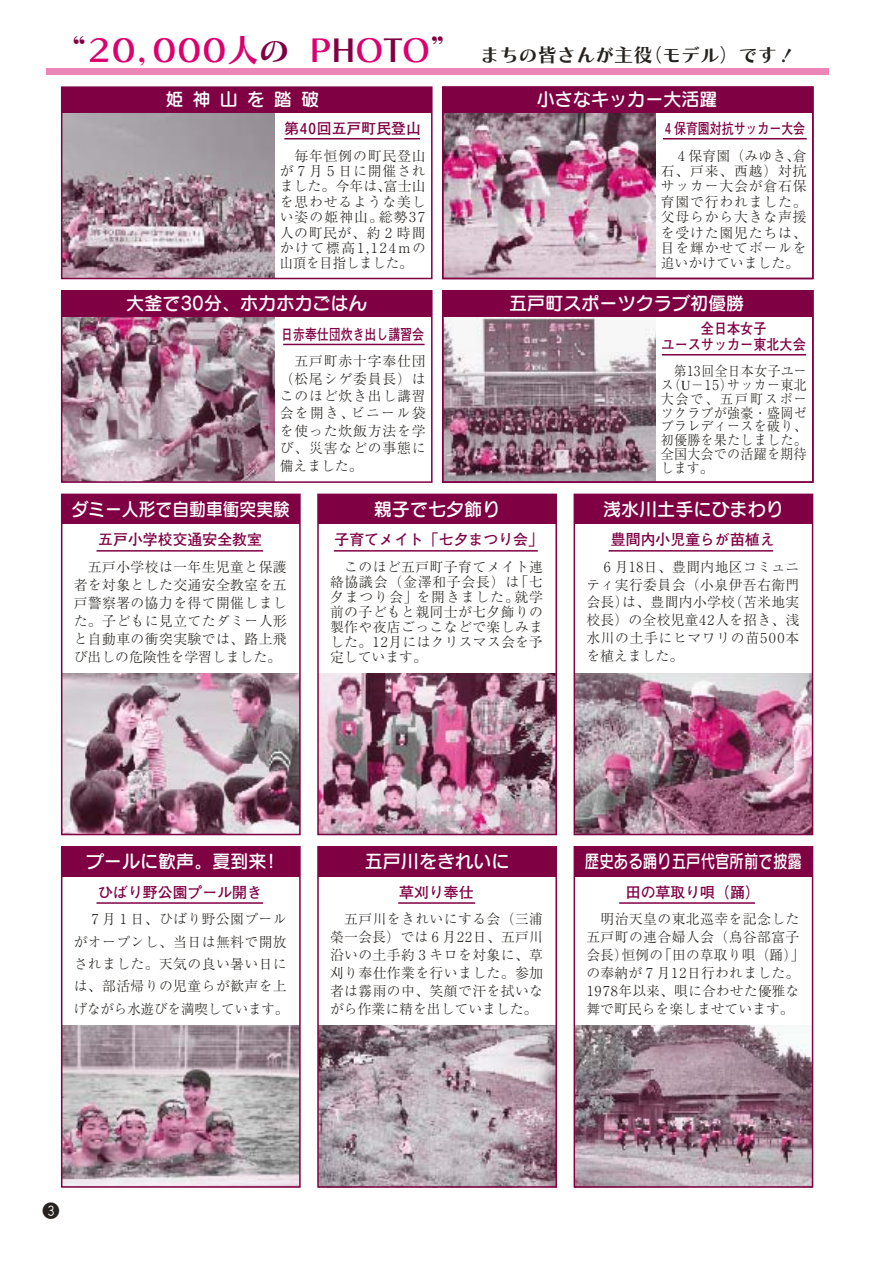
<style>
.page{position:relative;width:893px;height:1263px;background:#fff}
.page>*{position:absolute;margin:0;border:0;box-sizing:border-box;transform-origin:0 0}
.t1{font:31.95px "Chiaro CID B";letter-spacing:-.22em;color:#dc006f}
.t2{font:19.2px "Chiaro CID B";color:#25221f}
.t3{font:18px "Seurat CID DB";color:#fff}
.t4{font:18px "Seurat CID DB";color:#fff;scale:.8 1}
.t5{font:18px "Seurat CID DB";color:#fff;scale:.93 1}
.t6{font:16.95px "Gthin Hround";color:#25221f}
.t7{font:700 14.85px "Futo Go B101";color:#800044}
.t8{font:700 14.85px "Futo Go B101";color:#800044;scale:.8 1}
.t9{font:700 14.85px/15.9px "Futo Go B101";color:#800044;text-align:center;scale:.88 1}
.t10{font:300 13.8px/15.5px "Ryumin";letter-spacing:.03em;color:#25221f}
.t11{font:300 13.8px/17.4px "Ryumin";letter-spacing:.06em;color:#25221f;text-align:right}
.t12{font:300 13.8px/13.8px "Ryumin";letter-spacing:.03em;color:#25221f;scale:.94 1}
.t13{font:300 13.8px/15.5px "Ryumin";color:#25221f}
.t14{font:300 13.8px/13.8px "Ryumin";letter-spacing:.03em;color:#25221f;text-align:right;scale:.92 1}
.t15{font:300 13.8px/17.9px "Ryumin";letter-spacing:.005em;color:#25221f}
.t16{font:300 13.8px/15px "Ryumin";letter-spacing:.055em;color:#25221f}
.t17{font:300 13.8px "Ryumin";letter-spacing:.065em;color:#25221f}
.t18{font:300 13.8px "Ryumin";letter-spacing:.05em;color:#25221f}
.s1{color:#800044}
.s2{font-family:"Ryumin Num";font-weight:400}
</style>
<div class="page">
<div style="left:46px;top:68px;width:782px;height:7px;background:#ec86b6"></div>
<img style="left:64px;top:673px;width:234px;height:159px">
<img style="left:64px;top:113px;width:210px;height:163px">
<div style="left:61px;top:494px;width:240px;height:341px;border:2px solid #800044"></div>
<div style="left:62px;top:494px;width:238px;height:30px;background:#800044"></div>
<img style="left:320px;top:673px;width:234px;height:159px">
<div style="left:317px;top:494px;width:240px;height:341px;border:2px solid #800044"></div>
<div style="left:318px;top:494px;width:238px;height:30px;background:#800044"></div>
<img style="left:576px;top:673px;width:234px;height:159px">
<div style="left:573px;top:494px;width:240px;height:341px;border:2px solid #800044"></div>
<div style="left:574px;top:494px;width:238px;height:30px;background:#800044"></div>
<img style="left:64px;top:1026px;width:234px;height:159px">
<div style="left:61px;top:846px;width:240px;height:342px;border:2px solid #800044"></div>
<div style="left:62px;top:847px;width:238px;height:30px;background:#800044"></div>
<img style="left:320px;top:1026px;width:234px;height:159px">
<div style="left:317px;top:846px;width:240px;height:342px;border:2px solid #800044"></div>
<div style="left:318px;top:847px;width:238px;height:30px;background:#800044"></div>
<img style="left:576px;top:1026px;width:234px;height:159px">
<div style="left:573px;top:846px;width:240px;height:342px;border:2px solid #800044"></div>
<div style="left:574px;top:847px;width:238px;height:30px;background:#800044"></div>
<img style="left:445px;top:113px;width:210px;height:163px">
<img style="left:64px;top:316px;width:210px;height:164px">
<img style="left:445px;top:316px;width:210px;height:164px">
<hr style="left:284px;top:138px;width:136px;height:2px;background:#800044">
<hr style="left:283px;top:344px;width:141px;height:1px;background:#800044">
<hr style="left:661px;top:354px;width:145px;height:2px;background:#800044">
<hr style="left:663px;top:138px;width:143px;height:2px;background:#800044">
<hr style="left:96px;top:550px;width:167px;height:2px;background:#800044">
<hr style="left:334px;top:550px;width:204px;height:2px;background:#800044">
<hr style="left:608px;top:550px;width:165px;height:2px;background:#800044">
<hr style="left:96px;top:902px;width:167px;height:2px;background:#800044">
<hr style="left:398px;top:902px;width:77px;height:2px;background:#800044">
<hr style="left:619px;top:902px;width:136px;height:2px;background:#800044">
<div style="left:62px;top:87px;width:370px;height:26px;background:#800044"></div>
<div style="left:61px;top:86px;width:371px;height:193px;border:2px solid #800044"></div>
<div style="left:443px;top:87px;width:369px;height:26px;background:#800044"></div>
<div style="left:442px;top:86px;width:371px;height:193px;border:2px solid #800044"></div>
<div style="left:443px;top:291px;width:369px;height:25px;background:#800044"></div>
<div style="left:442px;top:290px;width:371px;height:193px;border:2px solid #800044"></div>
<div style="left:62px;top:291px;width:370px;height:25px;background:#800044"></div>
<div style="left:61px;top:290px;width:371px;height:193px;border:2px solid #800044"></div>
<h1 class="t1" style="left:54px;top:31px;width:379px"><span class="s1">“</span>２０，０００人<span class="s1">の</span>Ｐ<span class="s1">Ｈ</span>Ｏ<span class="s1">Ｔ</span>Ｏ</h1>
<h3 class="t3" style="left:165px;top:88px;width:128px">姫神山を踏</h3>
<h3 class="t3" style="left:301px;top:88px;width:20px">破</h3>
<p class="t7" style="left:284px;top:120px;width:16px">第</p>
<p class="t11" style="left:280px;top:149px;width:147px;line-height:15.5px">　毎年恒例の町民登山が７月５日に開催され富士山</p>
<p class="t7" style="left:317px;top:120px;width:106px">回五戸町民登山</p>
<p class="t7" style="left:296px;top:120px;width:25px">４０</p>
<p class="t10" style="left:280px;top:180px;width:113px">ました。今年は、</p>
<p class="t11" style="left:280px;top:194px;width:147px">を思わせるような美し</p>
<p class="t10" style="left:379px;top:211px;width:51px">総勢３７</p>
<p class="t10" style="left:280px;top:211px;width:105px">い姿の姫神山。</p>
<p class="t18" style="left:280px;top:225px;width:147px">人の町民が、約２時間</p>
<p class="t10" style="left:397px;top:241px;width:30px">ｍの</p>
<p class="t13" style="left:280px;top:241px;width:134px">かけて標高１,１２４山頂を目指しました。</p>
<h3 class="t3" style="left:126px;top:291px;width:242px">大釜で30分、ホカホカごはん</h3>
<p class="t8" style="left:281px;top:325px;width:180px">日赤奉仕団炊き出し講習会</p>
<p class="t11" style="left:280px;top:354px;width:147px">　五戸町赤十字奉仕団（松尾シゲ委員長）はこのほど炊き出し講習ビニール袋</p>
<p class="t11" style="left:280px;top:406px;width:147px;text-align:left">会を開き、<br>を使った炊飯方法を学び、災害などの事態に備えました。</p>
<h2 class="t2" style="left:643px;top:43px;width:155px">（モデル）です!</h2>
<h2 class="t2" style="left:480px;top:43px;width:174px">まちの皆さんが主役</h2>
<h3 class="t3" style="left:537px;top:88px;width:182px">小さなキッカー大活躍</h3>
<p class="t8" style="left:662px;top:120px;width:180px">４保育園対抗サッカー大会</p>
<p class="t10" style="left:660px;top:149px;width:147px;text-align:justify">　４保育園（みゆき倉、石、戸来、西越）対抗サッカー大会が倉石保育園で行われました。父母らから大きな声援を受けた園児たちは、目を輝かせてボールを追いかけていました。</p>
<h3 class="t3" style="left:509px;top:291px;width:236px">五戸町スポーツクラブ初優勝</h3>
<p class="t9" style="left:661px;top:320px;width:165px">全日本女子<br>ユースサッカー東北大会</p>
<p class="t14" style="left:660px;top:365px;width:160px">第<span class="s2">13</span>回全日本女子ユー（ス U－１５サッカー東北</p>
<p class="t12" style="left:660px;top:379px;width:157px;text-indent:59px">）<br>大会で、五戸町スポーツクラブが強豪・盛岡ゼブラレディースを破り、初優勝を果たしました。全国大会での活躍を期待します。</p>
<h3 class="t5" style="left:71px;top:497px;width:236px">ダミー人形で自動車衝突実験</h3>
<p class="t7" style="left:98px;top:531px;width:165px">五戸小学校交通安全教室</p>
<p class="t10" style="left:74px;top:559px;width:214px;line-height:18px;text-align:justify">　五戸小学校は一年生児童と保護者を対象とした交通安全教室を五戸警察署の協力を得て開催しました。子どもに見立てたダミー人形と自動車の衝突実験では、路上飛び出しの危険性を学習しました。</p>
<h3 class="t3" style="left:374px;top:497px;width:128px">親子で七夕飾り</h3>
<p class="t7" style="left:334px;top:531px;width:210px">子育てメイト「七夕まつり会「</p>
<p class="t10" style="left:330px;top:560px;width:214px;line-height:15px;text-align:right">　このほど五戸町子育てメイト連「七</p>
<p class="t16" style="left:514px;top:575px;width:30px;text-indent:-184px">絡協議会（金澤和子会長）は<br>就学</p>
<p class="t17" style="left:330px;top:589px;width:190px">夕まつり会」を開きました。</p>
<p class="t10" style="left:330px;top:605px;width:214px">前の子どもと親同士が七夕飾りの</p>
<p class="t10" style="left:330px;top:620px;width:214px">製作や夜店ごっこなどで楽しみま</p>
<p class="t10" style="left:388px;top:635px;width:156px">月にはクリスマス会を予</p>
<p class="t13" style="left:330px;top:635px;width:98px;line-height:15px">した。<br>定しています。</p>
<p class="t10" style="left:369px;top:635px;width:24px">１２</p>
<h3 class="t3" style="left:603px;top:497px;width:182px">浅水川土手にひまわり</h3>
<p class="t7" style="left:611px;top:531px;width:165px">豊間内小児童らが苗植え</p>
<p class="t10" style="left:586px;top:559px;width:214px;line-height:17.7px;text-align:right">　６月<span class="s2">18</span>日、豊間内地区コミュニティ実行委員会（小泉伊吾右衛門（苫米地実</p>
<p class="t10" style="left:715px;top:595px;width:86px;line-height:17.7px;text-indent:-129px">会長は）、豊間内小学校<br>人を招き、浅</p>
<p class="t10" style="left:586px;top:613px;width:114px">校長）の全校児童</p>
<p class="t10" style="left:696px;top:613px;width:23px">４２</p>
<p class="t10" style="left:586px;top:630px;width:174px;line-height:17.7px">水川の土手にヒマワリの苗を植えました。</p>
<p class="t10" style="left:785px;top:631px;width:15px">本</p>
<p class="t10" style="left:756px;top:631px;width:33px">５００</p>
<h3 class="t3" style="left:86px;top:850px;width:182px">プールに歓声。夏到来</h3>
<h3 class="t3" style="left:262px;top:850px;width:20px">!</h3>
<h3 class="t3" style="left:365px;top:850px;width:146px">五戸川をきれいに</h3>
<h3 class="t4" style="left:585px;top:850px;width:273px">歴史ある踊り五戸代官所前で披露</h3>
<p class="t7" style="left:98px;top:884px;width:165px">ひばり野公園プール開き</p>
<p class="t10" style="left:74px;top:909px;width:216px;line-height:22.4px;text-indent:14px">７月１日、ひばり野公園プールがオープンし、当日は無料で開放されました。天気の良い暑い日には、部活帰りの児童らが歓声を上げながら水遊びを満喫しています。</p>
<p class="t7" style="left:399px;top:884px;width:76px">草刈り奉仕</p>
<p class="t10" style="left:330px;top:911px;width:214px;line-height:17.9px;text-align:right">　五戸川をきれいにする会（三浦日、五戸川</p>
<p class="t10" style="left:330px;top:929px;width:214px;line-height:17.9px">榮一会長）では６月<br>沿いの土手約３キロを対象に、草刈り奉仕作業を行いました。参加者は霧雨の中、笑顔で汗を拭いながら作業に精を出していました。</p>
<p class="t10" style="left:453px;top:930px;width:23px">２２</p>
<p class="t7" style="left:626px;top:884px;width:135px">田の草取り唄（踊(</p>
<p class="t10" style="left:586px;top:913px;width:214px">　明治天皇の東北巡幸を記念した</p>
<p class="t10" style="left:586px;top:930px;width:214px">五戸町の連合婦人会（鳥谷部富子</p>
<p class="t10" style="left:658px;top:948px;width:148px">「田の草取り唄（踊「(</p>
<p class="t10" style="left:586px;top:948px;width:43px">会長）</p>
<p class="t10" style="left:621px;top:948px;width:43px">恒例の</p>
<p class="t10" style="left:687px;top:966px;width:114px">日行われました。</p>
<p class="t15" style="left:618px;top:965px;width:182px;text-indent:-32px">の奉納が７月<br>年以来、唄に合わせた優雅な</p>
<p class="t10" style="left:667px;top:966px;width:24px">１２</p>
<p class="t13" style="left:583px;top:983px;width:212px;line-height:17.9px">１９７８<br>舞で町民らを楽しませています。</p>
<p class="t6" style="left:43px;top:1203px;width:19px">e</p>
</div>
